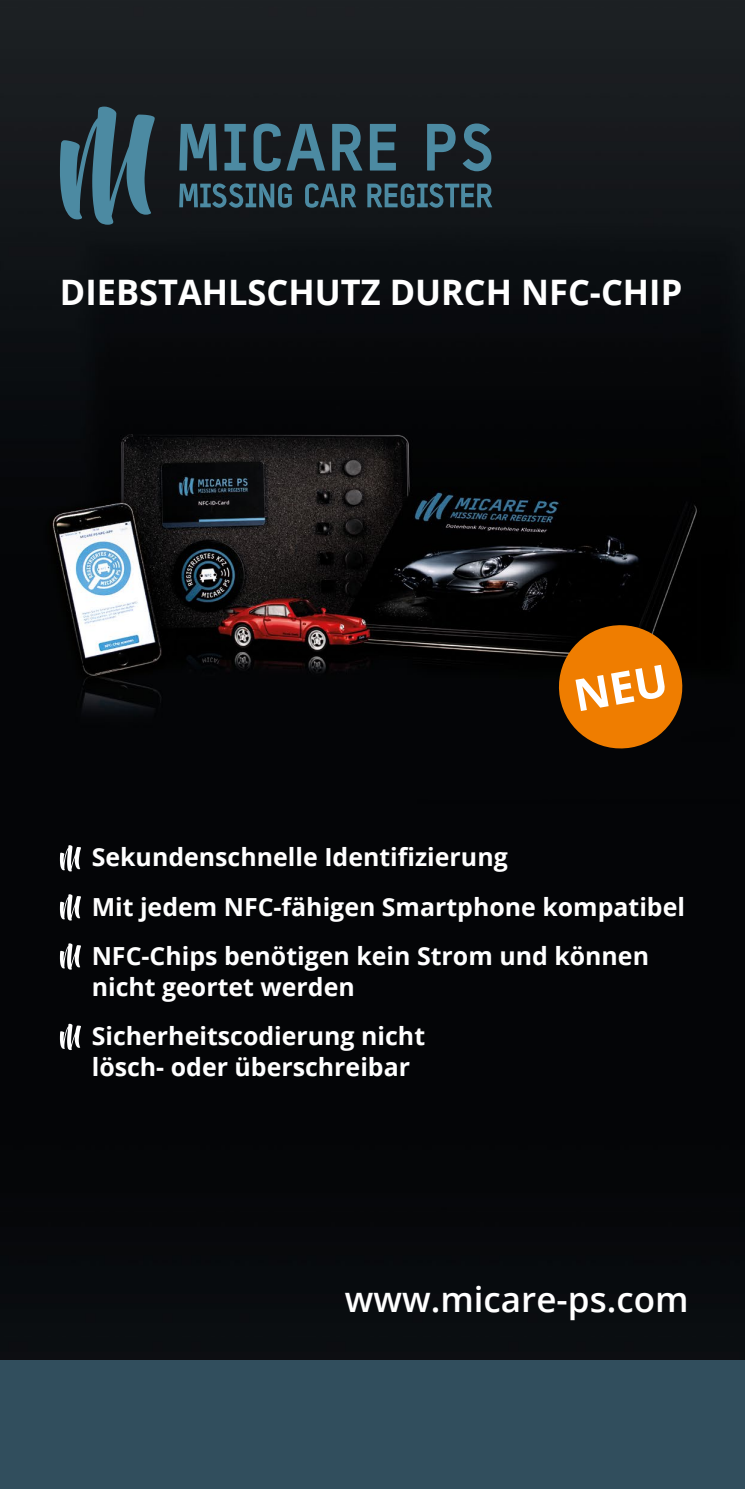
<style>
.page{position:relative;width:745px;height:1489px;background:#fff}
.page>*{position:absolute;margin:0;border:0;box-sizing:border-box;transform-origin:0 0}
.t1{font:700 35px "Open Sans";color:#fff}
.t2{font:600 35px "Open Sans";color:#fff}
.t3{font:700 25px/49px "Open Sans";color:#fff}
</style>
<div class="page">
<img style="left:0;top:0;width:744px;height:1359px">
<svg style="left:60px;top:107px;width:95px;height:118px;background:#30515f"></svg>
<svg style="left:179px;top:124px;width:38px;height:46px;background:#385f70"></svg>
<svg style="left:224px;top:124px;width:21px;height:46px"></svg>
<svg style="left:253px;top:123px;width:27px;height:48px"></svg>
<svg style="left:286px;top:124px;width:39px;height:46px;background:#2f4c59"></svg>
<svg style="left:332px;top:124px;width:30px;height:46px"></svg>
<svg style="left:369px;top:124px;width:26px;height:46px"></svg>
<svg style="left:427px;top:124px;width:28px;height:46px"></svg>
<svg style="left:462px;top:123px;width:29px;height:48px"></svg>
<svg style="left:179px;top:183px;width:112px;height:25px;background:#2e4e5b"></svg>
<svg style="left:305px;top:183px;width:51px;height:25px"></svg>
<svg style="left:367px;top:183px;width:125px;height:25px;background:#2e4d5a"></svg>
<div style="left:0;top:1359px;width:744px;height:129px;background:#314e5d"></div>
<svg style="left:60px;top:845px;width:21px;height:26px"></svg>
<svg style="left:60px;top:894px;width:21px;height:26px"></svg>
<svg style="left:60px;top:943px;width:21px;height:26px"></svg>
<svg style="left:60px;top:1023px;width:21px;height:26px"></svg>
<svg style="left:553px;top:620px;width:133px;height:133px;background:#a25501"></svg>
<h1 class="t1" style="left:60px;top:268px;width:623px">DIEBSTAHLSCHUTZ DURCH NFC-CHIP</h1>
<p class="t3" style="left:92px;top:832px;width:594px">Sekundenschnelle Identifizierung<br>Mit jedem NFC-fähigen Smartphone kompatibel<br>NFC-Chips benötigen kein Strom und können</p>
<p class="t3" style="left:92px;top:961px;width:335px">nicht geortet werden<br>Sicherheitscodierung nicht</p>
<p class="t3" style="left:92px;top:1042px;width:319px">lösch- oder überschreibar</p>
<h1 class="t2" style="left:344px;top:1274px;width:345px">www.micare-ps.com</h1>
</div>
